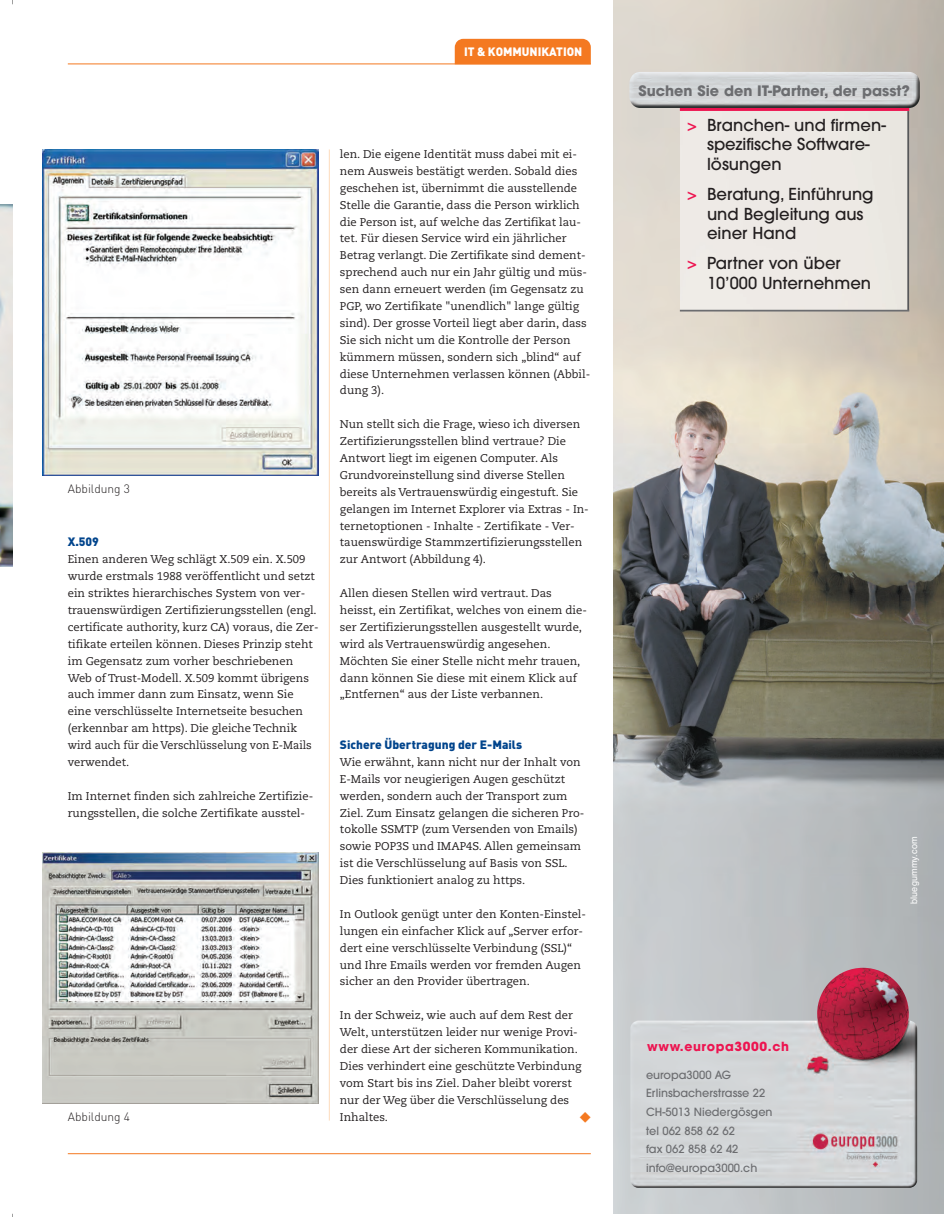
<style>
.page{position:relative;width:944px;height:1217px;background:#fff}
.page>*{position:absolute;margin:0;border:0;box-sizing:border-box;transform-origin:0 0}
.t1{font:500 16.35px/19.6px "Avant Garde";color:#231f20}
.t2{font:700 14.4px "Avant Garde";color:#6c6d70}
.t3{font:700 12.45px "Avant Garde";letter-spacing:.05em;color:#ed1450}
.t4{font:900 12px "DIN";color:#01448c}
.t5{font:300 12px "DIN";color:#231f20}
.t6{font:900 12px "DIN";color:#fff}
.t7{font:11.25px/16.8px "Caecilia";color:#231f20}
.t8{font:500 11.25px/18.8px "Avant Garde";color:#6c6d70}
.t9{font:9.15px "Helvetica";letter-spacing:.01em;color:#fff}
.s1{color:#ed1450}
</style>
<div class="page">
<hr style="left:68px;top:63px;width:523px;height:1px;background:#f47921">
<hr style="left:68px;top:1152px;width:523px;height:1px;background:#f47921">
<div style="left:455px;top:39px;width:136px;height:25px;background:#f47921"></div>
<hr style="left:329px;top:149px;width:1px;height:971px;background:#fddbbc">
<img style="left:613px;top:1px;width:331px;height:1212px">
<div style="left:680px;top:111px;width:227px;height:199px;background:#ede9e5"></div>
<hr style="left:680px;top:108px;width:229px;height:3px;background:#ed1450">
<hr style="left:907px;top:111px;width:2px;height:199px;background:#57585a">
<hr style="left:680px;top:310px;width:229px;height:1px;background:#6c6d70">
<img style="left:630px;top:72px;width:290px;height:36px;border-radius:11px">
<img style="left:630px;top:967px;width:287px;height:220px">
<img style="left:0;top:205px;width:13px;height:361px">
<img style="left:42px;top:149px;width:277px;height:326px">
<img style="left:42px;top:852px;width:277px;height:251px">
<p class="t6" style="left:464px;top:47px;width:120px">IT &amp; KOMMUNIKATION</p>
<p class="t5" style="left:68px;top:484px;width:64px">Abbildung 3</p>
<p class="t4" style="left:68px;top:537px;width:33px">X.509</p>
<p class="t7" style="left:68px;top:551px;width:252px">Einen anderen Weg schlägt X.509 ein. X.509 wurde erstmals 1988 veröffentlicht und setzt ein striktes hierarchisches System von ver&shy;trauenswürdigen Zertifizierungsstellen (engl. certificate authority, kurz CA) voraus, die Zer&shy;tifikate erteilen können. Dieses Prinzip steht im Gegensatz zum vorher beschriebenen Web of Trust-Modell. X.509 kommt übrigens auch immer dann zum Einsatz, wenn Sie eine verschlüsselte Internetseite besuchen (erkennbar am https). Die gleiche Technik wird auch für die Verschlüsselung von E-Mails verwendet.</p>
<p class="t7" style="left:68px;top:788px;width:247px">Im Internet finden sich zahlreiche Zertifizie&shy;rungsstellen, die solche Zertifikate ausstel-</p>
<p class="t5" style="left:68px;top:1112px;width:64px">Abbildung 4</p>
<p class="t7" style="left:340px;top:146px;width:252px">len. Die eigene Identität muss dabei mit ei&shy;nem Ausweis bestätigt werden. Sobald dies geschehen ist, übernimmt die ausstellende Stelle die Garantie, dass die Person wirklich die Person ist, auf welche das Zertifikat lau&shy;tet. Für diesen Service wird ein jährlicher Betrag verlangt. Die Zertifikate sind dement&shy;sprechend auch nur ein Jahr gültig und müs&shy;sen dann erneuert werden (im Gegensatz zu PGP, wo Zertifikate "unendlich" lange gültig sind). Der grosse Vorteil liegt aber darin, dass Sie sich nicht um die Kontrolle der Person kümmern müssen, sondern sich „blind“ auf diese Unternehmen verlassen können (Abbil&shy;dung 3).</p>
<p class="t7" style="left:340px;top:416px;width:250px">Nun stellt sich die Frage, wieso ich diversen Zertifizierungsstellen blind vertraue? Die Antwort liegt im eigenen Computer. Als Grundvoreinstellung sind diverse Stellen bereits als Vertrauenswürdig eingestuft. Sie gelangen im Internet Explorer via Extras - In&shy;ternetoptionen - Inhalte - Zertifikate - Ver&shy;tauenswürdige Stammzertifizierungsstellen zur Antwort (Abbildung 4).</p>
<p class="t7" style="left:340px;top:585px;width:248px">Allen diesen Stellen wird vertraut. Das heisst, ein Zertifikat, welches von einem die&shy;ser Zertifizierungsstellen ausgestellt wurde, wird als Vertrauenswürdig angesehen.<br>Möchten Sie einer Stelle nicht mehr trauen, dann können Sie diese mit einem Klick auf „Entfernen“ aus der Liste verbannen.</p>
<p class="t4" style="left:340px;top:740px;width:184px">Sichere Übertragung der E-Mails</p>
<p class="t7" style="left:340px;top:754px;width:246px">Wie erwähnt, kann nicht nur der Inhalt von E-Mails vor neugierigen Augen geschützt werden, sondern auch der Transport zum Ziel. Zum Einsatz gelangen die sicheren Pro&shy;tokolle SSMTP (zum Versenden von Emails) sowie POP3S und IMAP4S. Allen gemeinsam ist die Verschlüsselung auf Basis von SSL.<br>Dies funktioniert analog zu https.</p>
<p class="t7" style="left:340px;top:906px;width:248px">In Outlook genügt unter den Konten-Einstel&shy;lungen ein einfacher Klick auf „Server erfor&shy;dert eine verschlüsselte Verbindung (SSL)“ und Ihre Emails werden vor fremden Augen sicher an den Provider übertragen.</p>
<p class="t7" style="left:340px;top:1007px;width:243px">In der Schweiz, wie auch auf dem Rest der Welt, unterstützen leider nur wenige Provi&shy;der diese Art der sicheren Kommunikation.<br>Dies verhindert eine geschützte Verbindung vom Start bis ins Ziel. Daher bleibt vorerst nur der Weg über die Verschlüsselung des Inhaltes.</p>
<p class="t2" style="left:639px;top:82px;width:273px">Suchen Sie den IT-Partner, der passt?</p>
<h1 class="t1" style="left:707px;top:116px;width:180px;text-indent:-20px"><span class="s1">&gt;</span> Branchen- und firmen&shy;spezifische Software&shy;lösungen</h1>
<h1 class="t1" style="left:707px;top:185px;width:168px;text-indent:-20px"><span class="s1">&gt;</span> Beratung, Einführung und Begleitung aus einer Hand</h1>
<h1 class="t1" style="left:707px;top:254px;width:166px;text-indent:-20px"><span class="s1">&gt;</span> Partner von über<br>10’000 Unternehmen</h1>
<p class="t3" style="left:647px;top:1038px;width:143px">www.europa3000.ch</p>
<p class="t8" style="left:646px;top:1065px;width:128px">europa3000 AG<br>Erlinsbacherstrasse 22<br>CH-5013 Niedergösgen tel 062 858 62 62<br>fax 062 858 62 42 info@europa3000.ch</p>
<p class="t9" style="left:909px;top:904px;width:69px;rotate:-90deg">bluegummy.com</p>
</div>
